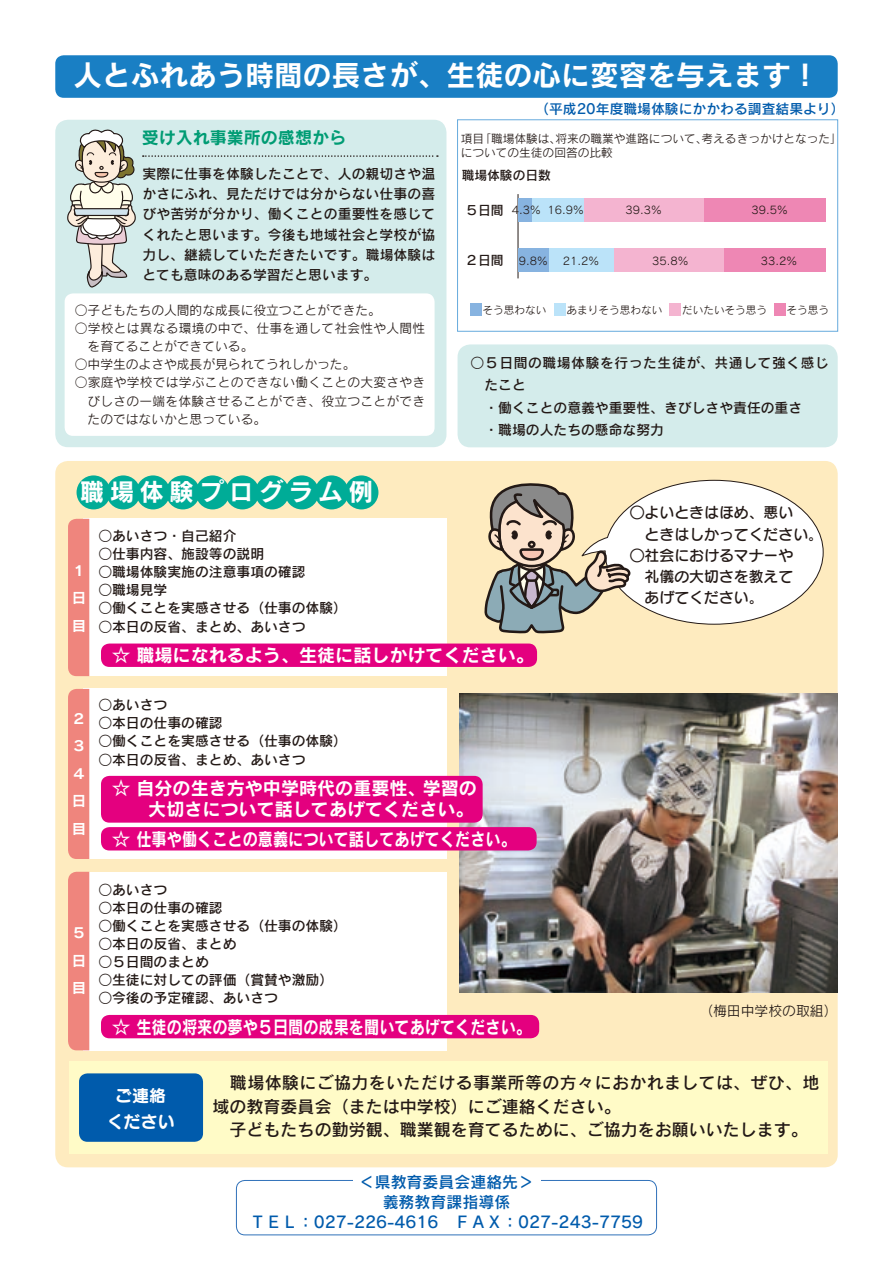
<style>
.page{position:relative;width:893px;height:1263px;background:#fff}
.page>*{position:absolute;margin:0;border:0;box-sizing:border-box;transform-origin:0 0}
.t1{font:28.65px "Rodin Pro B";color:#fff}
.t2{font:24.45px "Rodin Pro B";letter-spacing:.22em;color:#fff}
.t3{font:18px/21.3px "Rodin Pro B";color:#fff}
.t4{font:16.95px/23.4px "Rodin Pro DB";color:#231916}
.t5{font:16.95px "Rodin Pro B";color:#009c74}
.t6{font:16.95px/25.5px "Seurat Pro B";color:#fff;text-align:center}
.t7{font:15.9px/20.2px "Rodin Pro DB";color:#005bac;text-align:center}
.t8{font:14.85px/21.3px "Seurat Pro DB";color:#231916}
.t9{font:13.8px/20.2px "Rodin Pro DB";color:#231916;text-align:justify}
.t10{font:13.8px "Rodin Pro DB";color:#005bac}
.t11{font:13.8px/27.6px "Rodin Pro B";color:#fff;text-align:justify}
.t12{font:13.8px "Rodin Pro M";color:#231916}
.t13{font:12.75px/18.1px "Rodin Pro M";color:#231916;text-align:justify}
.t14{font:12.75px/18px "Rodin Pro M";letter-spacing:.02em;color:#231916}
.t15{font:12.75px "Rodin Pro DB";color:#231916}
.t16{font:11.7px/13.8px "Rodin Pro M";color:#231916}
.t17{font:10.65px "Rodin Pro M";color:#231916}
</style>
<div class="page">
<div style="left:236px;top:1180px;width:421px;height:55px;border:1px solid #3071b9;border-radius:9px"></div>
<div style="left:354px;top:1172px;width:187px;height:22px;background:#fff"></div>
<div style="left:55px;top:461px;width:783px;height:706px;background:#feebbf;border-radius:13px"></div>
<div style="left:55px;top:55px;width:783px;height:43px;background:#197fc4;border-radius:9px"></div>
<div style="left:55px;top:120px;width:391px;height:327px;background:#d4eceb;border-radius:13px"></div>
<div style="left:458px;top:344px;width:380px;height:103px;background:#d4eceb;border-radius:13px"></div>
<div style="left:65px;top:293px;width:370px;height:143px;background:#fff;border-radius:9px"></div>
<img style="left:459px;top:693px;width:379px;height:299px">
<hr style="left:518px;top:194px;width:1px;height:84px;background:#231916">
<div style="left:704px;top:199px;width:122px;height:23px;background:#ee87b4"></div>
<div style="left:724px;top:248px;width:102px;height:24px;background:#ee87b4"></div>
<div style="left:583px;top:199px;width:121px;height:23px;background:#f4b4d0"></div>
<div style="left:613px;top:248px;width:111px;height:24px;background:#f4b4d0"></div>
<div style="left:531px;top:199px;width:52px;height:23px;background:#bbe3f9"></div>
<div style="left:548px;top:248px;width:65px;height:24px;background:#bbe3f9"></div>
<div style="left:518px;top:199px;width:13px;height:23px;background:#87b3e0"></div>
<div style="left:518px;top:248px;width:30px;height:24px;background:#87b3e0"></div>
<div style="left:470px;top:304px;width:11px;height:12px;background:#87b3e0"></div>
<div style="left:554px;top:304px;width:11px;height:12px;background:#bbe3f9"></div>
<div style="left:669px;top:304px;width:12px;height:12px;background:#f4b4d0"></div>
<div style="left:774px;top:304px;width:11px;height:12px;background:#ee87b4"></div>
<div style="left:457px;top:119px;width:381px;height:213px;border:1px solid #6ad"></div>
<div style="left:70px;top:1061px;width:758px;height:93px;background:#fffbc7"></div>
<div style="left:79px;top:1073px;width:124px;height:69px;background:#005bac;border-radius:9px"></div>
<div style="left:83px;top:519px;width:363px;height:157px;background:#fff"></div>
<div style="left:83px;top:872px;width:363px;height:178px;background:#fff"></div>
<div style="left:83px;top:689px;width:363px;height:170px;background:#fff"></div>
<div style="left:68px;top:519px;width:21px;height:157px;background:#ef857d"></div>
<div style="left:68px;top:872px;width:21px;height:178px;background:#ef857d"></div>
<div style="left:68px;top:689px;width:21px;height:170px;background:#ef857d"></div>
<div style="left:101px;top:643px;width:436px;height:24px;background:#e4007f;border-radius:9px"></div>
<div style="left:101px;top:1015px;width:438px;height:23px;background:#e4007f;border-radius:9px"></div>
<div style="left:101px;top:827px;width:436px;height:23px;background:#e4007f;border-radius:9px"></div>
<div style="left:101px;top:776px;width:382px;height:47px;background:#e4007f;border-radius:9px"></div>
<div style="left:77px;top:475px;width:34px;height:34px;background:#00ac97;border-radius:50%"></div>
<div style="left:106px;top:475px;width:34px;height:34px;background:#00ac97;border-radius:50%"></div>
<div style="left:136px;top:475px;width:34px;height:34px;background:#00ac97;border-radius:50%"></div>
<div style="left:166px;top:475px;width:34px;height:34px;background:#00ac97;border-radius:50%"></div>
<div style="left:196px;top:475px;width:34px;height:34px;background:#00ac97;border-radius:50%"></div>
<div style="left:225px;top:475px;width:34px;height:34px;background:#00ac97;border-radius:50%"></div>
<div style="left:255px;top:475px;width:34px;height:34px;background:#00ac97;border-radius:50%"></div>
<div style="left:285px;top:475px;width:34px;height:34px;background:#00ac97;border-radius:50%"></div>
<div style="left:315px;top:475px;width:34px;height:34px;background:#00ac97;border-radius:50%"></div>
<div style="left:344px;top:475px;width:34px;height:34px;background:#00ac97;border-radius:50%"></div>
<svg style="left:484px;top:479px;width:340px;height:155px"></svg>
<svg style="left:67px;top:129px;width:69px;height:159px"></svg>
<svg style="left:143px;top:155px;width:295px;height:2px"></svg>
<h1 class="t1" style="left:73px;top:56px;width:748px">人とふれあう時間の長さが、生徒の心に変容を与えます!</h1>
<p class="t10" style="left:535px;top:99px;width:311px">（平成20年度職場体験にかかわる調査結果より(</p>
<p class="t5" style="left:142px;top:126px;width:206px">受け入れ事業所の感想から</p>
<p class="t9" style="left:142px;top:163px;width:294px">実際に仕事を体験したことで、人の親切さや温かさにふれ、見ただけでは分からない仕事の喜びや苦労が分かり、働くことの重要性を感じてくれたと思います。今後も地域社会と学校が協力し、継続していただきたいです。職場体験はとても意味のある学習だと思います。</p>
<p class="t13" style="left:75px;top:301px;width:308px">○子どもたちの人間的な成長に役立つことができた。</p>
<p class="t14" style="left:88px;top:319px;width:339px;text-indent:-13px">○学校とは異なる環境の中で、仕事を通して社会性や人間性を育てることができている。</p>
<p class="t13" style="left:75px;top:355px;width:282px">○中学生のよさや成長が見られてうれしかった。</p>
<p class="t13" style="left:88px;top:373px;width:339px;text-indent:-13px">○家庭や学校では学ぶことのできない働くことの大変さやきびしさの一端を体験させることができ、役立つことができたのではないかと思っている。</p>
<h2 class="t2" style="left:80px;top:475px;width:294px">職場体験プログラム例</h2>
<p class="t11" style="left:72px;top:556px;width:14px;text-align:left">１日目</p>
<p class="t9" style="left:98px;top:525px;width:140px">○あいさつ・自己紹介</p>
<p class="t9" style="left:98px;top:543px;width:167px">○仕事内容、施設等の説明</p>
<p class="t9" style="left:98px;top:561px;width:209px">○職場体験実施の注意事項の確認</p>
<p class="t9" style="left:98px;top:579px;width:71px">○職場見学</p>
<p class="t9" style="left:98px;top:597px;width:250px">○働くことを実感させる（仕事の体験(</p>
<p class="t9" style="left:98px;top:616px;width:209px">○本日の反省、まとめ、あいさつ</p>
<p class="t16" style="left:479px;top:132px;width:83px">「職場体験は、</p>
<p class="t16" style="left:555px;top:132px;width:154px">将来の職業や進路について、</p>
<p class="t16" style="left:702px;top:132px;width:142px">考えるきっかけとなった「</p>
<p class="t16" style="left:461px;top:132px;width:154px">項目<br>についての生徒の回答の比較</p>
<p class="t15" style="left:462px;top:167px;width:91px">職場体験の日数</p>
<p class="t15" style="left:465px;top:202px;width:40px">５日間</p>
<p class="t15" style="left:465px;top:252px;width:40px">２日間</p>
<p class="t17" style="left:512px;top:203px;width:30px">4.3％</p>
<p class="t17" style="left:547px;top:203px;width:38px">16.9％</p>
<p class="t17" style="left:626px;top:203px;width:38px">39.3％</p>
<p class="t17" style="left:751px;top:203px;width:38px">39.5％</p>
<p class="t17" style="left:519px;top:254px;width:30px">9.8％</p>
<p class="t17" style="left:563px;top:254px;width:38px">21.2％</p>
<p class="t17" style="left:652px;top:254px;width:38px">35.8％</p>
<p class="t17" style="left:761px;top:254px;width:38px">33.2％</p>
<p class="t17" style="left:483px;top:303px;width:65px">そう思わない</p>
<p class="t17" style="left:567px;top:303px;width:97px">あまりそう思わない</p>
<p class="t17" style="left:682px;top:303px;width:87px">だいたいそう思う</p>
<p class="t17" style="left:787px;top:303px;width:44px">そう思う</p>
<p class="t9" style="left:471px;top:351px;width:360px;line-height:22.4px;text-align:left">○５日間の職場体験を行った生徒が、共通して強く感じ　たこと<br>　・働くことの意義や重要性、きびしさや責任の重さ<br>　・職場の人たちの懸命な努力</p>
<p class="t8" style="left:630px;top:501px;width:195px">○よいときはほめ、悪い<br>　ときはしかってください。</p>
<p class="t8" style="left:630px;top:544px;width:165px;text-align:justify">○社会におけるマナーや　礼儀の大切さを教えて　あげてください。</p>
<p class="t11" style="left:72px;top:704px;width:14px">２<br>３<br>４日目</p>
<p class="t11" style="left:72px;top:919px;width:14px">５日目</p>
<h3 class="t3" style="left:112px;top:643px;width:423px">☆ 職場になれるよう、生徒に話しかけてください。</h3>
<p class="t9" style="left:98px;top:694px;width:71px">○あいさつ</p>
<p class="t9" style="left:98px;top:712px;width:126px">○本日の仕事の確認</p>
<p class="t9" style="left:98px;top:730px;width:250px">○働くことを実感させる（仕事の体験(</p>
<p class="t9" style="left:98px;top:749px;width:209px">○本日の反省、まとめ、あいさつ</p>
<h3 class="t3" style="left:112px;top:777px;width:363px">☆ 自分の生き方や中学時代の重要性、<br>　　大切さについて話してあげてください。</h3>
<h3 class="t3" style="left:423px;top:777px;width:56px">学習の</h3>
<h3 class="t3" style="left:112px;top:828px;width:405px">☆ 仕事や働くことの意義について話してあげてください。</h3>
<p class="t9" style="left:98px;top:879px;width:71px">○あいさつ</p>
<p class="t9" style="left:98px;top:897px;width:126px">○本日の仕事の確認</p>
<p class="t9" style="left:98px;top:915px;width:250px">○働くことを実感させる（仕事の体験(</p>
<p class="t9" style="left:98px;top:933px;width:140px">○本日の反省、まとめ</p>
<p class="t9" style="left:98px;top:951px;width:112px">○５日間のまとめ</p>
<p class="t9" style="left:98px;top:969px;width:236px">○生徒に対しての評価（賞賛や激励(</p>
<p class="t9" style="left:98px;top:987px;width:181px">○今後の予定確認、あいさつ</p>
<h3 class="t3" style="left:112px;top:1016px;width:420px">☆ 生徒の将来の夢や５日間の成果を聞いてあげてください。</h3>
<p class="t12" style="left:699px;top:1001px;width:140px">（梅田中学校の取組(</p>
<p class="t6" style="left:107px;top:1082px;width:70px">ご連絡ください</p>
<p class="t4" style="left:213px;top:1070px;width:608px">　職場体験にご協力をいただける事業所等の方々におかれましては、ぜひ、地域の教育委員会（または中学校）にご連絡ください。<br>　子どもたちの勤労観、職業観を育てるために、ご協力をお願いいたします。</p>
<p class="t7" style="left:250px;top:1171px;width:395px">＜県教育委員会連絡先&lt;<br>義務教育課指導係<br>ＴＥＬ：027-226-4616　ＦＡＸ：027-243-7759</p>
</div>
